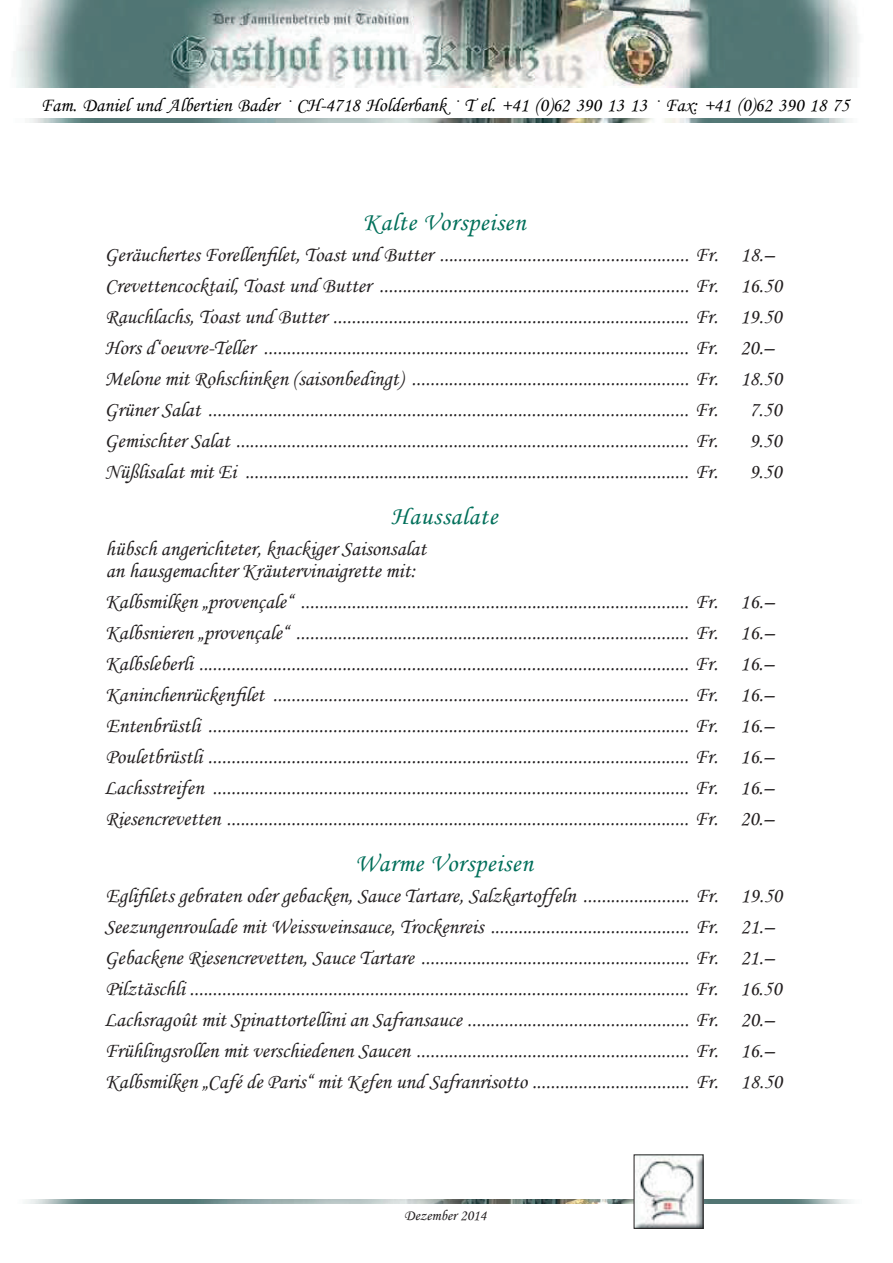
<style>
.page{position:relative;width:893px;height:1263px;background:#fff}
.page>*{position:absolute;margin:0;border:0;box-sizing:border-box;transform-origin:0 0}
.t1{font:25.5px "Monotype Corsiva";letter-spacing:.025em;color:#016f5a}
.t2{font:21px/31px "Monotype Corsiva";color:#231f20}
.t3{font:19.5px "Monotype Corsiva";color:#000}
.t4{font:15px "Monotype Corsiva";color:#231f20}
</style>
<div class="page">
<img style="left:16px;top:0;width:843px;height:88px">
<img style="left:29px;top:118px;width:820px;height:5px">
<img style="left:24px;top:1199px;width:828px;height:4px">
<img style="left:635px;top:1156px;width:66px;height:71px">
<p class="t3" style="left:41px;top:98px;width:809px">Fam. Daniel und Albertien Bader CH-4718 Holderbank T el. +41 (0)62 390 13 13 Fax: +41 (0)62 390 18 75</p>
<p class="t1" style="left:363px;top:213px;width:164px">Kalte Vorspeisen</p>
<p class="t2" style="left:105px;top:241px;width:678px">Geräuchertes Forellenfilet, Toast und Butter ...................................................... Fr. 18.– Crevettencocktail, Toast und Butter ................................................................... Fr. 16.50<br>Rauchlachs, Toast und Butter ............................................................................. Fr. 19.50<br>Hors d‘oeuvre-Teller ............................................................................................ Fr. 20.– Melone mit Rohschinken (saisonbedingt) ............................................................ Fr. 18.50<br>Grüner Salat ........................................................................................................ Fr.</p>
<p class="t2" style="left:749px;top:396px;width:34px">7.50</p>
<p class="t2" style="left:105px;top:427px;width:615px">Gemischter Salat .................................................................................................. Fr.</p>
<p class="t2" style="left:749px;top:427px;width:34px">9.50</p>
<p class="t2" style="left:105px;top:458px;width:615px">Nüßlisalat mit Ei ................................................................................................ Fr.</p>
<p class="t2" style="left:749px;top:458px;width:34px">9.50</p>
<p class="t1" style="left:391px;top:506px;width:108px">Haussalate</p>
<p class="t2" style="left:105px;top:539px;width:322px;line-height:22.5px">hübsch angerichteter, knackiger Saisonsalat an hausgemachter Kräutervinaigrette mit:</p>
<p class="t2" style="left:104px;top:588px;width:671px;text-align:justify">Kalbsmilken „provençale“ .................................................................................... Fr. 16.– Kalbsnieren „provençale“ ..................................................................................... Fr. 16.– Kalbsleberli .......................................................................................................... Fr. 16.– Kaninchenrückenfilet .......................................................................................... Fr. 16.– Entenbrüstli ........................................................................................................ Fr. 16.– Pouletbrüstli ........................................................................................................ Fr. 16.– Lachsstreifen ....................................................................................................... Fr. 16.– Riesencrevetten .................................................................................................... Fr. 20.–</p>
<p class="t1" style="left:355px;top:853px;width:179px">Warme Vorspeisen</p>
<p class="t2" style="left:104px;top:882px;width:679px">Eglifilets gebraten oder gebacken, Sauce Tartare, Salzkartoffeln ....................... Fr. 19.50<br>Seezungenroulade mit Weissweinsauce, Trockenreis ........................................... Fr. 21.– Gebackene Riesencrevetten, Sauce Tartare .......................................................... Fr. 21.– Pilztäschli ............................................................................................................ Fr. 16.50<br>Lachsragoût mit Spinattortellini an Safransauce ................................................ Fr. 20.– Frühlingsrollen mit verschiedenen Saucen ........................................................... Fr. 16.– Kalbsmilken „Café de Paris“ mit Kefen und Safranrisotto .................................. Fr. 18.50</p>
<p class="t4" style="left:404px;top:1210px;width:84px">Dezember 2014</p>
</div>
